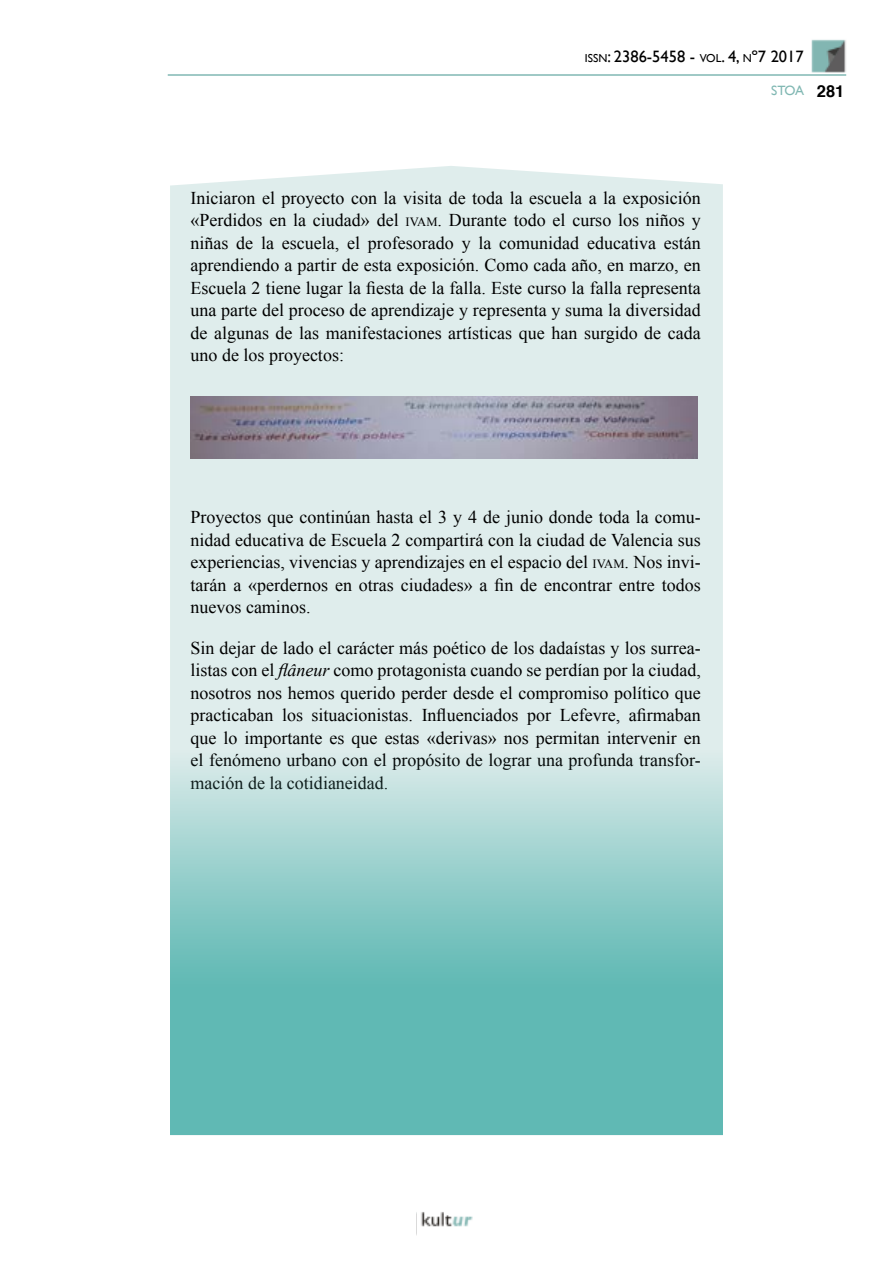
<style>
.page{position:relative;width:893px;height:1263px;background:#fff}
.page>*{position:absolute;margin:0;border:0;box-sizing:border-box;transform-origin:0 0}
.t1{font:18px/22.5px "Times New Roman";color:#000;text-align:justify}
.t2{font:16.5px "Gill Sans";color:#000}
.t3{font:13.5px "Gill Sans";color:#81b8b3}
.s1{font-size:11.55px}
.s2{font-style:inherit}
.s3{font-size:12.6px}
.s4{font-style:italic}
.s5{font-family:"Helvetica";font-weight:700;font-size:16.5px;color:#000}
</style>
<div class="page">
<div style="left:170px;top:166px;width:553px;height:582px;background:#dfedec"></div>
<img style="left:421px;top:1212px;width:52px;height:15px">
<img style="left:811px;top:39px;width:35px;height:34px">
<hr style="left:168px;top:74px;width:678px;height:2px;background:#81b8b3">
<img style="left:190px;top:396px;width:507px;height:63px">
<svg style="left:170px;top:748px;width:553px;height:387px;background:#85c8c4"></svg>
<p class="t2" style="left:585px;top:47px;width:220px"><span class="s1">ISSN</span>: 2386-5458 - <span class="s1">VOL</span><span class="s2">. 4,</span> <span class="s1">N</span><span class="s2">º7 2017</span></p>
<p class="t1" style="left:190px;top:186px;width:512px">Iniciaron el proyecto con la visita de toda la escuela a la exposición «Perdidos en la ciudad» del <span class="s3">IVAM</span>. Durante todo el curso los niños y niñas de la escuela, el profesorado y la comunidad educativa están aprendiendo a partir de esta exposición. Como cada año, en marzo, en Escuela 2 tiene lugar la fiesta de la falla. Este curso la falla representa una parte del proceso de aprendizaje y representa y suma la diversidad de algunas de las manifestaciones artísticas que han surgido de cada uno de los proyectos:</p>
<p class="t1" style="left:190px;top:506px;width:512px">Proyectos que continúan hasta el 3 y 4 de junio donde toda la comu&shy;nidad educativa de Escuela 2 compartirá con la ciudad de Valencia sus experiencias, vivencias y aprendizajes en el espacio del <span class="s3">IVAM</span>. Nos invi&shy;tarán a «perdernos en otras ciudades» a fin de encontrar entre todos nuevos caminos.</p>
<p class="t1" style="left:190px;top:636px;width:512px">Sin dejar de lado el carácter más poético de los dadaístas y los surrea&shy;listas con el <span class="s4">flâneur</span> como protagonista cuando se perdían por la ciudad, nosotros nos hemos querido perder desde el compromiso político que practicaban los situacionistas. Influenciados por Lefevre, afirmaban que lo importante es que estas «derivas» nos permitan intervenir en el fenómeno urbano con el propósito de lograr una profunda transfor&shy;mación de la cotidianeidad.</p>
<p class="t3" style="left:771px;top:83px;width:75px">STOA <span class="s5">281</span></p>
</div>
